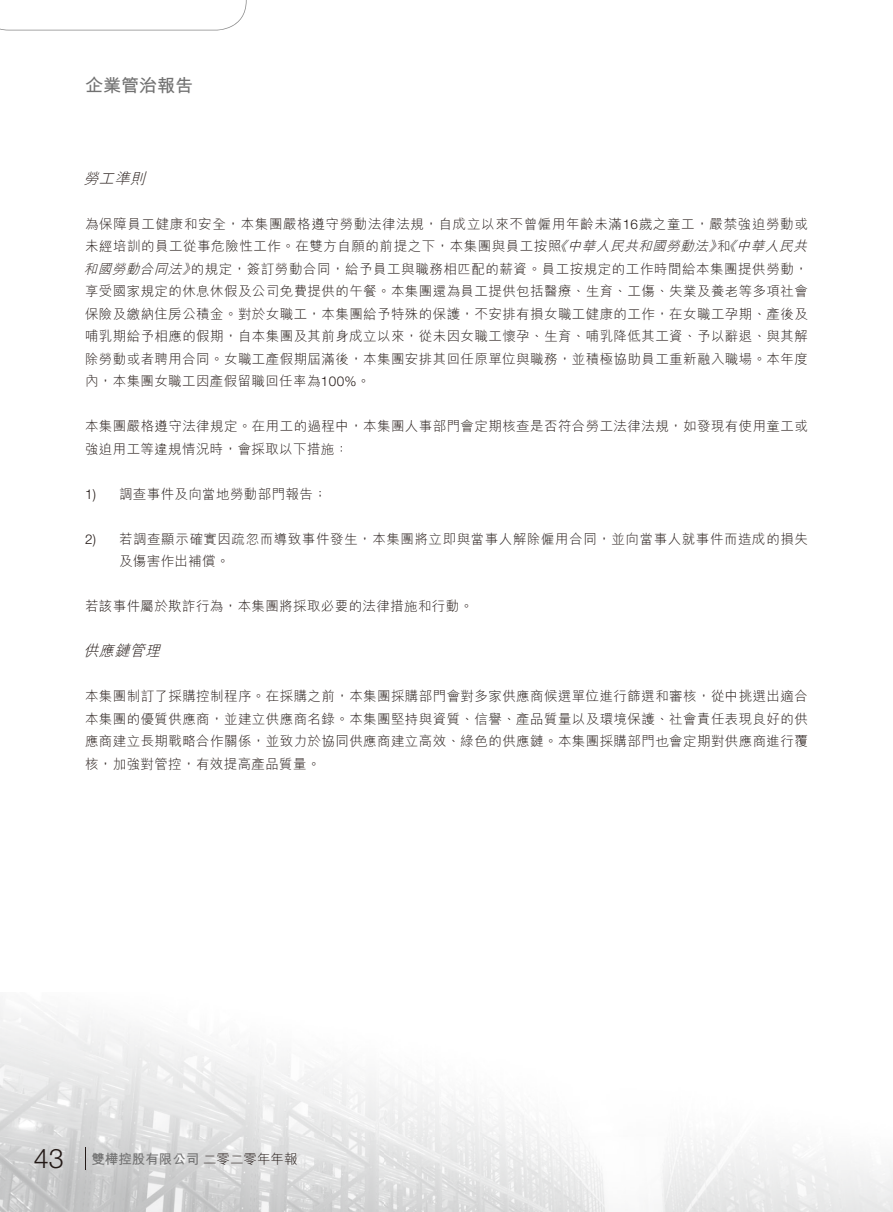
<style>
.page{position:relative;width:893px;height:1212px;background:#fff}
.page>*{position:absolute;margin:0;border:0;box-sizing:border-box;transform-origin:0 0}
.t1{font:18px "M Hei HK Bold E Ten B5 H";color:#717171}
.t2{font:italic 15px "M Hei HK Light E Ten B5 H";color:#231916}
.t3{font:13.5px/22.5px "M Hei HK Light E Ten B5 H";letter-spacing:.03em;color:#231916}
.t4{font:13.5px "M Hei HK Bold E Ten B5 H";color:#717171}
.s1{font-family:"Helvetica Neue LT Std";font-weight:300}
.s2{font-style:italic}
.s3{font-family:"Helvetica Neue LT Std";font-weight:300;font-size:27px;color:#231916}
.s4{font-family:"M Hei HK Light E Ten B5 H";color:#231916}
</style>
<div class="page">
<img style="left:0;top:1003px;width:893px;height:209px">
<svg style="left:0;top:0;width:247px;height:30px"></svg>
<svg style="left:85px;top:1148px;width:1px;height:22px"></svg>
<h1 class="t1" style="left:85px;top:79px;width:110px">企業管治報告</h1>
<p class="t2" style="left:83px;top:172px;width:67px">勞工準則</p>
<p class="t3" style="left:84px;top:214px;width:728px">為保障員工健康和安全，本集團嚴格遵守勞動法律法規，自成立以來不曾僱用年齡未滿<span class="s1">16</span>歲之童工，嚴禁強迫勞動或未經培訓的員工從事危險性工作。在雙方自願的前提之下，本集團與員工按照<span class="s2">《中華人民共和國勞動法》</span>和<span class="s2">《中華人民共和國勞動合同法》</span>的規定，簽訂勞動合同，給予員工與職務相匹配的薪資。員工按規定的工作時間給本集團提供勞動，享受國家規定的休息休假及公司免費提供的午餐。本集團還為員工提供包括醫療、生育、工傷、失業及養老等多項社會保險及繳納住房公積金。對於女職工，本集團給予特殊的保護，不安排有損女職工健康的工作，在女職工孕期、產後及哺乳期給予相應的假期，自本集團及其前身成立以來，從未因女職工懷孕、生育、哺乳降低其工資、予以辭退、與其解除勞動或者聘用合同。女職工產假期屆滿後，本集團安排其回任原單位與職務，並積極協助員工重新融入職場。本年度內，本集團女職工因產假留職回任率為<span class="s1">100%</span>。</p>
<p class="t3" style="left:85px;top:417px;width:724px">本集團嚴格遵守法律規定。在用工的過程中，本集團人事部門會定期核查是否符合勞工法律法規，如發現有使用童工或強迫用工等違規情況時，會採取以下措施：</p>
<p class="t3" style="left:85px;top:484px;width:243px"><span class="s1">1)</span> 調查事件及向當地勞動部門報告；</p>
<p class="t3" style="left:119px;top:529px;width:690px;text-indent:-34px"><span class="s1">2)</span> 若調查顯示確實因疏忽而導致事件發生，本集團將立即與當事人解除僱用合同，並向當事人就事件而造成的損失及傷害作出補償。</p>
<p class="t3" style="left:85px;top:597px;width:390px">若該事件屬於欺詐行為，本集團將採取必要的法律措施和行動。</p>
<p class="t2" style="left:83px;top:645px;width:82px">供應鏈管理</p>
<p class="t3" style="left:85px;top:687px;width:724px;text-align:justify">本集團制訂了採購控制程序。在採購之前，本集團採購部門會對多家供應商候選單位進行篩選和審核，從中挑選出適合本集團的優質供應商，並建立供應商名錄。本集團堅持與資質、信譽、產品質量以及環境保護、社會責任表現良好的供應商建立長期戰略合作關係，並致力於協同供應商建立高效、綠色的供應鏈。本集團採購部門也會定期對供應商進行覆核，加強對管控，有效提高產品質量。</p>
<p class="t4" style="left:34px;top:1154px;width:265px"><span class="s3">43</span> 雙樺控股有限公司<span class="s4">二零二零年年報</span></p>
</div>
